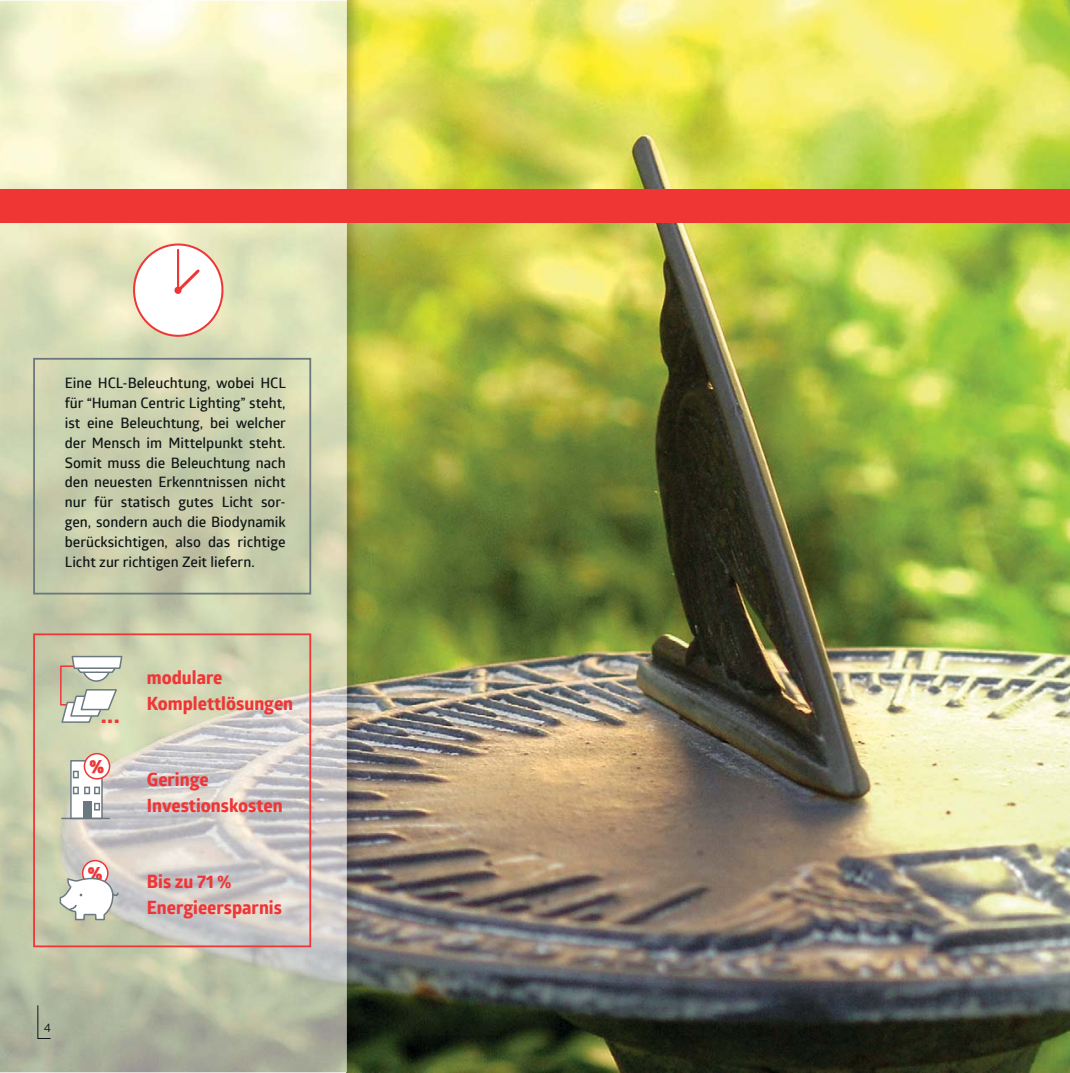
<style>
.page{position:relative;width:1070px;height:1073px;background:#fff}
.page>*{position:absolute;margin:0;border:0;box-sizing:border-box;transform-origin:0 0}
.t1{font:44.45px "Glober";color:#ef3636}
.t2{font:900 18.72px "Glober";color:#ef3636}
.t3{font:700 18.03px/25.6px "Globerx";color:#ef3636}
.t4{font:600 14.35px/19.8px "Glober";color:#0e1516;text-align:justify}
.t5{font:12.42px "Glober";color:#0e1516}
</style>
<div class="page">
<img style="left:0;top:1px;width:1070px;height:1071px">
<svg style="left:347px;top:1px;width:15px;height:1px"></svg>
<div style="left:0;top:189px;width:1070px;height:34px;background:#ef3635"></div>
<svg style="left:37px;top:1004px;width:15px;height:35px"></svg>
<svg style="left:127px;top:240px;width:103px;height:103px"></svg>
<div style="left:33px;top:358px;width:278px;height:236px;border:2px solid #6a787e"></div>
<div style="left:33px;top:633px;width:278px;height:314px;border:2px solid #ef3636"></div>
<svg style="left:59px;top:655px;width:64px;height:68px"></svg>
<div style="left:71px;top:760px;width:31px;height:58px;background:#fff"></div>
<div style="left:70px;top:760px;width:33px;height:59px;border:1px solid #6a787f"></div>
<hr style="left:62px;top:817px;width:47px;height:2px;background:#6a787f">
<div style="left:83px;top:801px;width:8px;height:18px;background:#6a787f"></div>
<svg style="left:73px;top:770px;width:6px;height:8px"></svg>
<svg style="left:73px;top:786px;width:27px;height:8px"></svg>
<svg style="left:94px;top:802px;width:6px;height:8px"></svg>
<div style="left:84px;top:753px;width:26px;height:25px;background:#fff;border-radius:50%"></div>
<div style="left:84px;top:752px;width:26px;height:27px;border:1px solid #ef3636;border-radius:50%"></div>
<div style="left:83px;top:860px;width:25px;height:25px;background:#fff;border-radius:50%"></div>
<div style="left:82px;top:859px;width:27px;height:27px;border:1px solid #ef3636;border-radius:50%"></div>
<svg style="left:59px;top:875px;width:60px;height:45px"></svg>
<p class="t4" style="left:65px;top:372px;width:223px">Eine HCL-Beleuchtung, wobei HCL für “Human Centric Lighting” steht, ist eine Beleuchtung, bei welcher der Mensch im Mittelpunkt steht.<br>Somit muss die Beleuchtung nach den neuesten Erkenntnissen nicht nur für statisch gutes Licht sor&shy;gen, sondern auch die Biodynamik berücksichtigen, also das richtige Licht zur richtigen Zeit liefern.</p>
<h1 class="t1" style="left:99px;top:676px;width:25px">...</h1>
<h2 class="t2" style="left:90px;top:752px;width:16px">%</h2>
<h2 class="t2" style="left:88px;top:859px;width:16px">%</h2>
<p class="t3" style="left:147px;top:664px;width:148px">modulare<br>Komplettlösungen</p>
<p class="t3" style="left:147px;top:766px;width:137px">Geringe<br>Investionskosten</p>
<p class="t3" style="left:147px;top:868px;width:137px">Bis zu 71 %<br>Energieersparnis</p>
<p class="t5" style="left:44px;top:1018px;width:9px">4</p>
</div>
